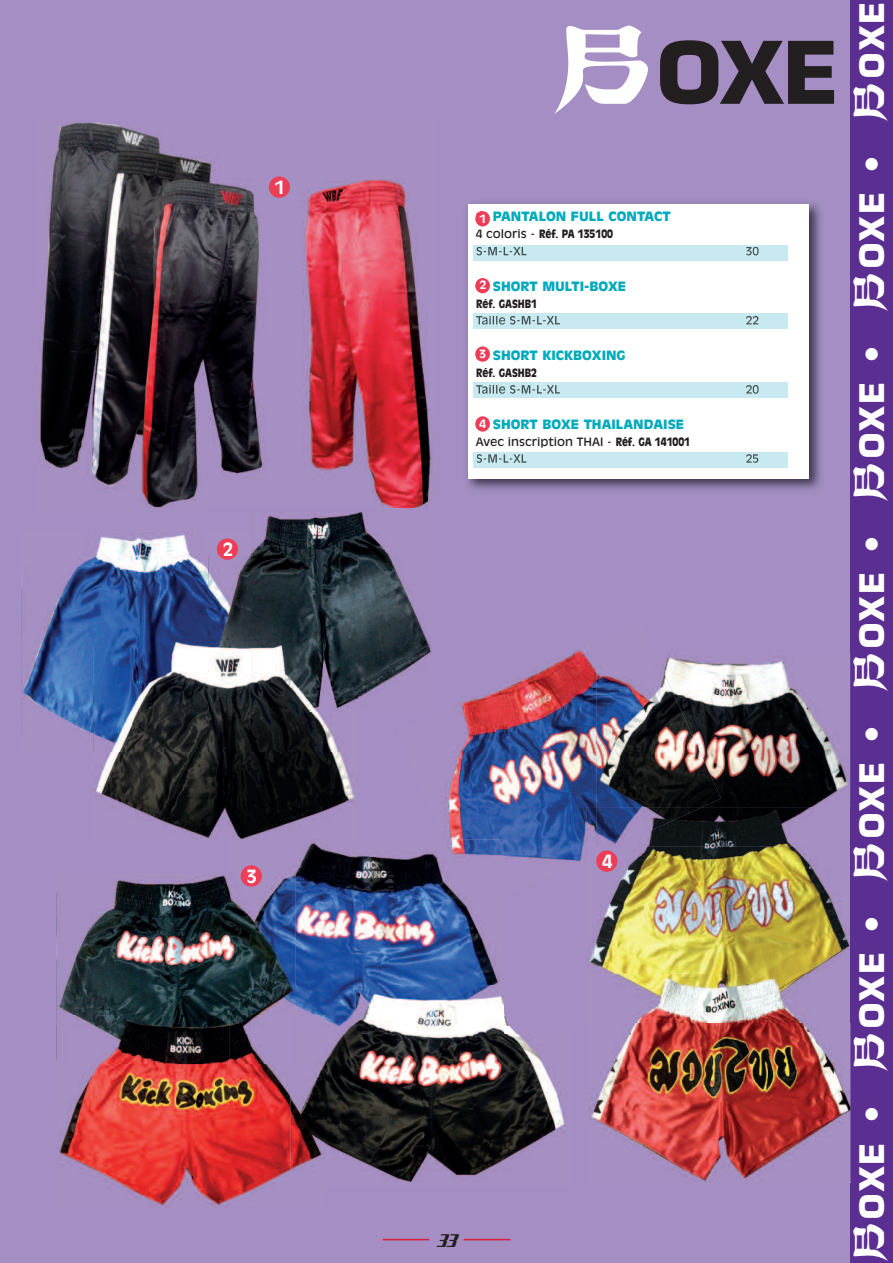
<style>
.page{position:relative;width:893px;height:1263px;background:#a48ec3}
.page>*{position:absolute;margin:0;border:0;box-sizing:border-box;transform-origin:0 0}
.t1{font:700 84px "Eurostile";color:#231f20}
.t2{font:700 33px "Eurostile";letter-spacing:.07em;color:#fff}
.t3{font:700 18px "Antique Olive";color:#fff}
.t4{font:900 12.75px "Antique Olive";color:#00aabc;scale:1.06 1}
.t5{font:900 11.25px "Antique Olive";color:#231f20;scale:.85 1}
.t6{font:11.25px "Antique Olive";color:#231f20;scale:1.06 1}
.t7{font:700 11.25px "Antique Olive";color:#fff;scale:1.06 1}
.s1{font-family:"Fujiama SSK";font-weight:400;color:#fff}
.s2{color:#ee1d23}
.s3{font-weight:400}
.s4{font-weight:900}
.s5{font-family:"Fujiama SSK";font-weight:400}
</style>
<div class="page">
<img style="left:21px;top:531px;width:187px;height:220px">
<img style="left:208px;top:512px;width:211px;height:200px">
<img style="left:94px;top:751px;width:261px;height:88px">
<img style="left:208px;top:712px;width:130px;height:39px">
<div style="left:850px;top:0;width:43px;height:1263px;background:#5b2e91"></div>
<img style="left:467px;top:203px;width:354px;height:287px">
<div style="left:468px;top:204px;width:341px;height:274px;background:#fff"></div>
<hr style="left:383px;top:1239px;width:46px;height:1px;background:#db1e3d">
<hr style="left:464px;top:1239px;width:46px;height:1px;background:#db1e3d">
<div style="left:475px;top:211px;width:15px;height:15px;background:#ee3d56;border-radius:50%"></div>
<div style="left:475px;top:278px;width:15px;height:15px;background:#ee3d56;border-radius:50%"></div>
<div style="left:475px;top:346px;width:15px;height:16px;background:#ee3d56;border-radius:50%"></div>
<div style="left:475px;top:416px;width:15px;height:16px;background:#ee3d56;border-radius:50%"></div>
<img style="left:40px;top:122px;width:391px;height:388px">
<img style="left:395px;top:620px;width:202px;height:242px">
<img style="left:721px;top:659px;width:127px;height:148px">
<img style="left:850px;top:653px;width:1px;height:154px">
<img style="left:597px;top:657px;width:124px;height:150px">
<div style="left:473px;top:245px;width:314px;height:16px;background:#c8e9ef"></div>
<svg style="left:477px;top:247px;width:282px;height:8px"></svg>
<div style="left:473px;top:313px;width:314px;height:15px;background:#c8e9ef"></div>
<svg style="left:476px;top:316px;width:282px;height:9px"></svg>
<div style="left:473px;top:382px;width:314px;height:15px;background:#c8e9ef"></div>
<svg style="left:476px;top:385px;width:283px;height:9px"></svg>
<div style="left:473px;top:452px;width:314px;height:16px;background:#c8e9ef"></div>
<svg style="left:477px;top:454px;width:281px;height:9px"></svg>
<img style="left:587px;top:846px;width:263px;height:129px">
<img style="left:587px;top:807px;width:29px;height:53px">
<img style="left:702px;top:807px;width:110px;height:39px">
<img style="left:597px;top:807px;width:105px;height:39px">
<img style="left:589px;top:975px;width:262px;height:207px">
<img style="left:241px;top:839px;width:258px;height:146px">
<img style="left:444px;top:839px;width:59px;height:71px">
<img style="left:324px;top:1033px;width:241px;height:150px">
<img style="left:324px;top:985px;width:192px;height:48px">
<img style="left:296px;top:985px;width:28px;height:31px">
<img style="left:58px;top:874px;width:238px;height:142px">
<img style="left:56px;top:1016px;width:268px;height:191px">
<img style="left:296px;top:1016px;width:28px;height:17px">
<div style="left:241px;top:865px;width:21px;height:21px;background:#ee3d56;border-radius:50%"></div>
<div style="left:217px;top:538px;width:21px;height:22px;background:#ee3d56;border-radius:50%"></div>
<div style="left:269px;top:177px;width:21px;height:21px;background:#ee3d56;border-radius:50%"></div>
<div style="left:596px;top:850px;width:21px;height:22px;background:#ee3d56;border-radius:50%"></div>
<h3 class="t3" style="left:275px;top:180px;width:12px">1</h3>
<h3 class="t3" style="left:223px;top:542px;width:12px">2</h3>
<h3 class="t3" style="left:247px;top:869px;width:12px">3</h3>
<h1 class="t1" style="left:554px;top:41px;width:287px"><span class="s1">B</span>OXE</h1>
<p class="t4" style="left:476px;top:212px;width:185px"><span class="s2">1.</span> PANTALON FULL CONTACT</p>
<p class="t5" style="left:476px;top:230px;width:163px"><span class="s3">4 coloris -</span> Réf. PA 135100</p>
<p class="t7" style="left:480px;top:214px;width:8px">1</p>
<p class="t7" style="left:480px;top:281px;width:8px">2</p>
<p class="t4" style="left:476px;top:281px;width:143px"><span class="s2">6.</span> SHORT MULTI-BOXE</p>
<p class="t5" style="left:476px;top:299px;width:73px">Réf. GASHB1</p>
<p class="t7" style="left:480px;top:349px;width:8px">3</p>
<p class="t4" style="left:476px;top:350px;width:143px"><span class="s2">6.</span> SHORT KICKBOXING</p>
<p class="t5" style="left:476px;top:368px;width:73px">Réf. GASHB2</p>
<p class="t4" style="left:476px;top:419px;width:198px"><span class="s2">6.</span> SHORT BOXE THAILANDAISE</p>
<p class="t6" style="left:476px;top:437px;width:204px">Avec inscription THAI - <span class="s4">Réf. GA 141001</span></p>
<p class="t7" style="left:480px;top:419px;width:8px">4</p>
<h3 class="t3" style="left:602px;top:854px;width:12px">4</h3>
<h2 class="t2" style="left:859px;top:1261px;width:1261px;rotate:-90deg"><span class="s5">B</span>OXE • <span class="s5">B</span>OXE • <span class="s5">B</span>OXE • <span class="s5">B</span>OXE • <span class="s5">B</span>OXE • <span class="s5">B</span>OXE • <span class="s5">B</span>OXE</h2>
</div>
